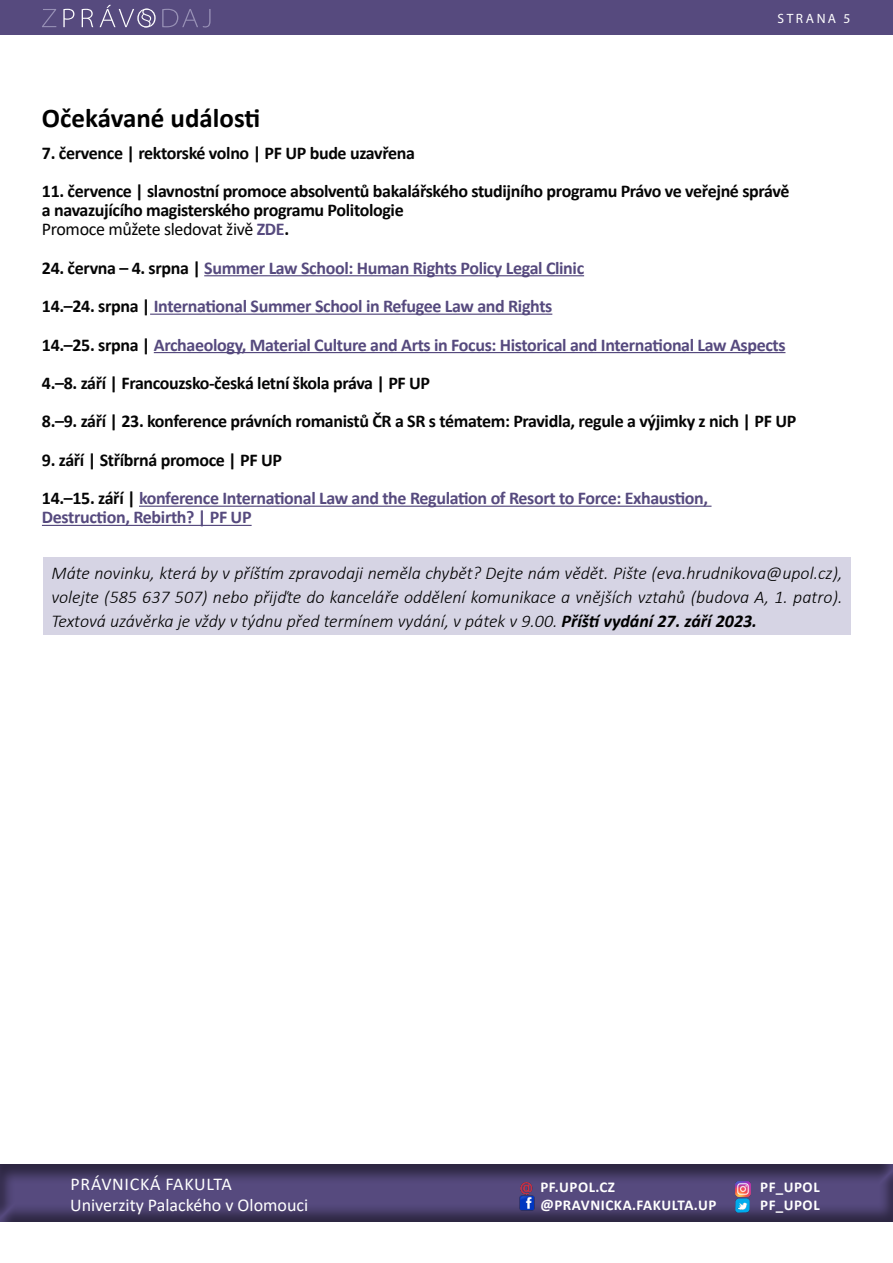
<style>
.page{position:relative;width:893px;height:1263px;background:#fff}
.page>*{position:absolute;margin:0;border:0;box-sizing:border-box;transform-origin:0 0}
.t1{font:700 27px "Calibri";color:#000}
.t2{font:700 18px/38.4px "Calibri";letter-spacing:-.02em;color:#050505}
.t3{font:italic 300 18px/23.7px "Calibri";color:#000;text-align:justify}
.t4{font:700 18px/38.4px "Calibri";letter-spacing:-.02em;color:#564a7e}
.t5{font:18px/20.7px "Calibri";color:#fff}
.t6{font:700 15px/17.2px "Calibri";letter-spacing:.04em;color:#fff}
.t7{font:13.5px "Myriad Pro";letter-spacing:.19em;color:#fff}
.s1{font-weight:400}
.s2{color:#564a7e}
.s3{color:#050505}
.s4{font-weight:700}
</style>
<div class="page">
<div style="left:0;top:0;width:893px;height:35px;background:#564a7e"></div>
<svg style="left:162px;top:9px;width:49px;height:18px"></svg>
<svg style="left:42px;top:9px;width:14px;height:18px"></svg>
<svg style="left:63px;top:5px;width:93px;height:22px"></svg>
<hr style="left:204px;top:275px;width:380px;height:1px;background:#564a7e">
<hr style="left:150px;top:314px;width:402px;height:1px;background:#564a7e">
<hr style="left:154px;top:352px;width:631px;height:1px;background:#564a7e">
<hr style="left:139px;top:506px;width:572px;height:1px;background:#564a7e">
<hr style="left:42px;top:525px;width:210px;height:1px;background:#564a7e">
<div style="left:43px;top:557px;width:808px;height:78px;background:#d6d4e4"></div>
<div style="left:0;top:1155px;width:893px;height:67px;background:#000;opacity:.5"></div>
<img style="left:519px;top:1195px;width:15px;height:15px">
<img style="left:736px;top:1181px;width:15px;height:15px">
<svg style="left:520px;top:1180px;width:12px;height:14px"></svg>
<img style="left:734px;top:1197px;width:17px;height:16px">
<p class="t7" style="left:777px;top:10px;width:75px">STRANA 5</p>
<h1 class="t1" style="left:42px;top:98px;width:220px">Očekávané události</h1>
<p class="t2" style="left:42px;top:133px;width:375px">7. července | rektorské volno | PF UP bude uzavřena</p>
<p class="t2" style="left:42px;top:181px;width:749px;line-height:19.2px">11. července | slavnostní promoce absolventů bakalářského studijního programu Právo ve veřejné správě a navazujícího magisterského programu Politologie<br><span class="s1">Promoce můžete sledovat živě</span> <span class="s2">ZDE</span>.</p>
<p class="t2" style="left:42px;top:248px;width:756px">24. června – 4. srpna | <span class="s2">Summer Law School: Human Rights Policy Legal Clinic<br></span>14.–24. srpna | <span class="s2">International Summer School in Refugee Law and Rights<br></span>14.–25. srpna | <span class="s2">Archaeology, Material Culture and Arts in Focus: Historical and International Law Aspects </span>4.–8. září | Francouzsko-česká letní škola práva | PF UP<br>8.–9. září | 23. konference právních romanistů ČR a SR s tématem: Pravidla, regule a výjimky z nich | PF UP</p>
<p class="t4" style="left:42px;top:440px;width:668px"><span class="s3">9. září | Stříbrná promoce | PF UP<br>14.–15. září |</span> konference International Law and the Regulation of Resort to Force: Exhaustion,</p>
<p class="t4" style="left:42px;top:498px;width:211px">Destruction, Rebirth? | PF UP</p>
<p class="t3" style="left:52px;top:561px;width:792px">Máte novinku, která by v příštím zpravodaji neměla chybět? Dejte nám vědět. Pište (eva.hrudnikova@upol.cz), volejte (585 637 507) nebo přijďte do kanceláře oddělení komunikace a vnějších vztahů (budova A, 1. patro).<br>Textová uzávěrka je vždy v týdnu před termínem vydání, v pátek v 9.00. <span class="s4">Příští vydání 27. září 2023.</span></p>
<p class="t5" style="left:70px;top:1173px;width:240px">PRÁVNICKÁ FAKULTA<br>Univerzity Palackého v Olomouci</p>
<p class="t6" style="left:540px;top:1178px;width:178px">PF.UPOL.CZ @PRAVNICKA.FAKULTA.UP</p>
<p class="t6" style="left:760px;top:1178px;width:61px">PF_UPOL<br>PF_UPOL</p>
</div>
